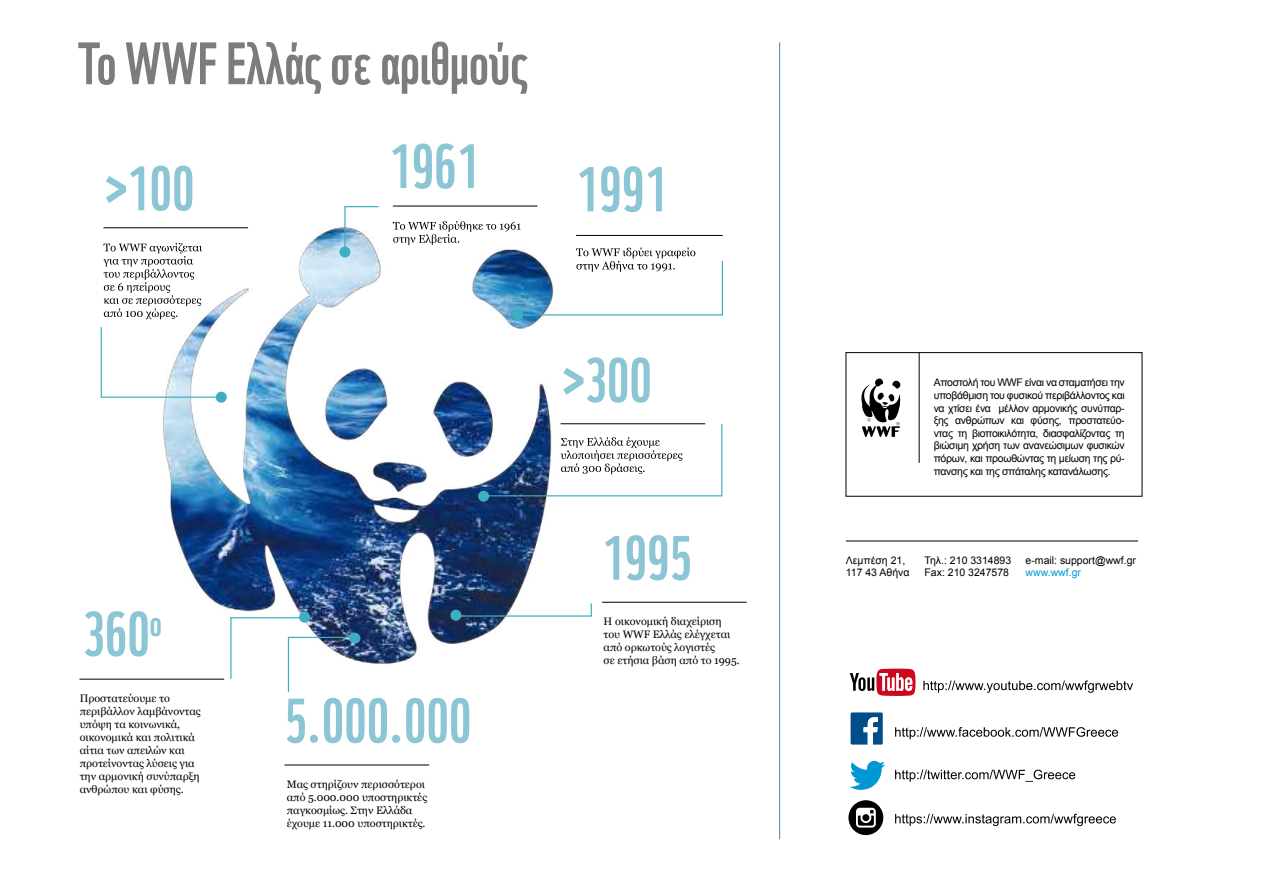
<style>
.page{position:relative;width:1263px;height:893px;background:#fff}
.page>*{position:absolute;margin:0;border:0;box-sizing:border-box;transform-origin:0 0}
.t1{font:60.75px "WWF";color:#8cc6d4}
.t2{font:58.05px "WWF";color:#7b7c7e}
.t3{font:10.8px/12.9px "Georgia";color:#000}
.t4{font:10.5px/12.6px "Arial";color:#000}
.t5{font:10.5px "Arial";color:#0097d5}
</style>
<div class="page">
<img style="left:155px;top:222px;width:396px;height:388px">
<hr style="left:602px;top:602px;width:145px;height:1px;background:#000">
<hr style="left:80px;top:679px;width:144px;height:1px;background:#000">
<hr style="left:284px;top:765px;width:145px;height:1px;background:#000">
<div style="left:478px;top:491px;width:11px;height:11px;background:#3fadc2;border-radius:50%"></div>
<div style="left:339px;top:246px;width:11px;height:11px;background:#3fadc2;border-radius:50%"></div>
<svg style="left:344px;top:206px;width:36px;height:47px"></svg>
<svg style="left:605px;top:535px;width:85px;height:45px"></svg>
<svg style="left:230px;top:602px;width:362px;height:141px"></svg>
<hr style="left:103px;top:227px;width:145px;height:1px;background:#000">
<div style="left:216px;top:392px;width:11px;height:11px;background:#3fadc2;border-radius:50%"></div>
<svg style="left:100px;top:326px;width:122px;height:72px"></svg>
<svg style="left:103px;top:243px;width:99px;height:76px"></svg>
<hr style="left:393px;top:206px;width:144px;height:1px;background:#000">
<svg style="left:392px;top:143px;width:82px;height:46px"></svg>
<svg style="left:482px;top:423px;width:241px;height:74px"></svg>
<svg style="left:579px;top:166px;width:83px;height:46px"></svg>
<div style="left:512px;top:309px;width:11px;height:11px;background:#3fadc2;border-radius:50%"></div>
<svg style="left:393px;top:221px;width:330px;height:95px"></svg>
<div style="left:846px;top:352px;width:296px;height:144px;border:1px solid #000"></div>
<svg style="left:861px;top:378px;width:39px;height:59px"></svg>
<hr style="left:919px;top:352px;width:1px;height:111px;background:#000">
<hr style="left:846px;top:541px;width:292px;height:1px;background:#000">
<svg style="left:895px;top:770px;width:180px;height:12px"></svg>
<svg style="left:895px;top:814px;width:221px;height:12px"></svg>
<svg style="left:895px;top:727px;width:223px;height:12px"></svg>
<svg style="left:923px;top:680px;width:210px;height:13px"></svg>
<svg style="left:851px;top:712px;width:32px;height:33px"></svg>
<svg style="left:848px;top:800px;width:35px;height:35px"></svg>
<svg style="left:850px;top:669px;width:65px;height:27px"></svg>
<svg style="left:850px;top:761px;width:35px;height:29px"></svg>
<hr style="left:779px;top:42px;width:1px;height:797px;background:#4a83a9">
<h2 class="t2" style="left:78px;top:18px;width:452px">Το WWF Eλλάς σε αριθμούς</h2>
<h1 class="t1" style="left:103px;top:141px;width:93px">&gt;100</h1>
<h1 class="t1" style="left:561px;top:333px;width:93px">&gt;300</h1>
<h1 class="t1" style="left:82px;top:586px;width:81px">360<sup>ο</sup></h1>
<p class="t3" style="left:80px;top:692px;width:123px">Προστατεύουμε το περιβάλλον λαμβάνοντας υπόψη τα κοινωνικά, οικονομικά και πολιτικά αίτια των απειλών και προτείνοντας λύσεις για την αρμονική συνύπαρξη ανθρώπου και φύσης.</p>
<p class="t3" style="left:287px;top:778px;width:142px">Μας στηρίζουν περισσότεροι από 5.000.000 υποστηρικτές παγκοσμίως. Στην Ελλάδα έχουμε 11.000 υποστηρικτές.</p>
<p class="t3" style="left:604px;top:615px;width:138px">Η οικονομική διαχείριση του WWF Ελλάς ελέγχεται από ορκωτούς λογιστές<br>σε ετήσια βάση από το 1995.</p>
<p class="t4" style="left:934px;top:376px;width:193px;text-align:justify">Αποστολή του WWF είναι να σταματήσει την υποβάθμιση του φυσικού περιβάλλοντος και να χτίσει ένα μέλλον αρμονικής συνύπαρ&shy;ξης ανθρώπων και φύσης, προστατεύο&shy;ντας τη βιοποικιλότητα, διασφαλίζοντας τη βιώσιμη χρήση των ανανεώσιμων φυσικών πόρων, και προωθώντας τη μείωση της ρύ&shy;πανσης και της σπάταλης κατανάλωσης.</p>
<p class="t4" style="left:846px;top:554px;width:65px">Λεμπέση 21,<br>117 43 Αθήνα</p>
<p class="t4" style="left:924px;top:554px;width:88px">Τηλ.: 210 3314893<br>Fax: 210 3247578</p>
<p class="t4" style="left:1025px;top:554px;width:112px">e-mail: support@wwf.gr</p>
<p class="t5" style="left:1025px;top:566px;width:57px">www.wwf.gr</p>
</div>
